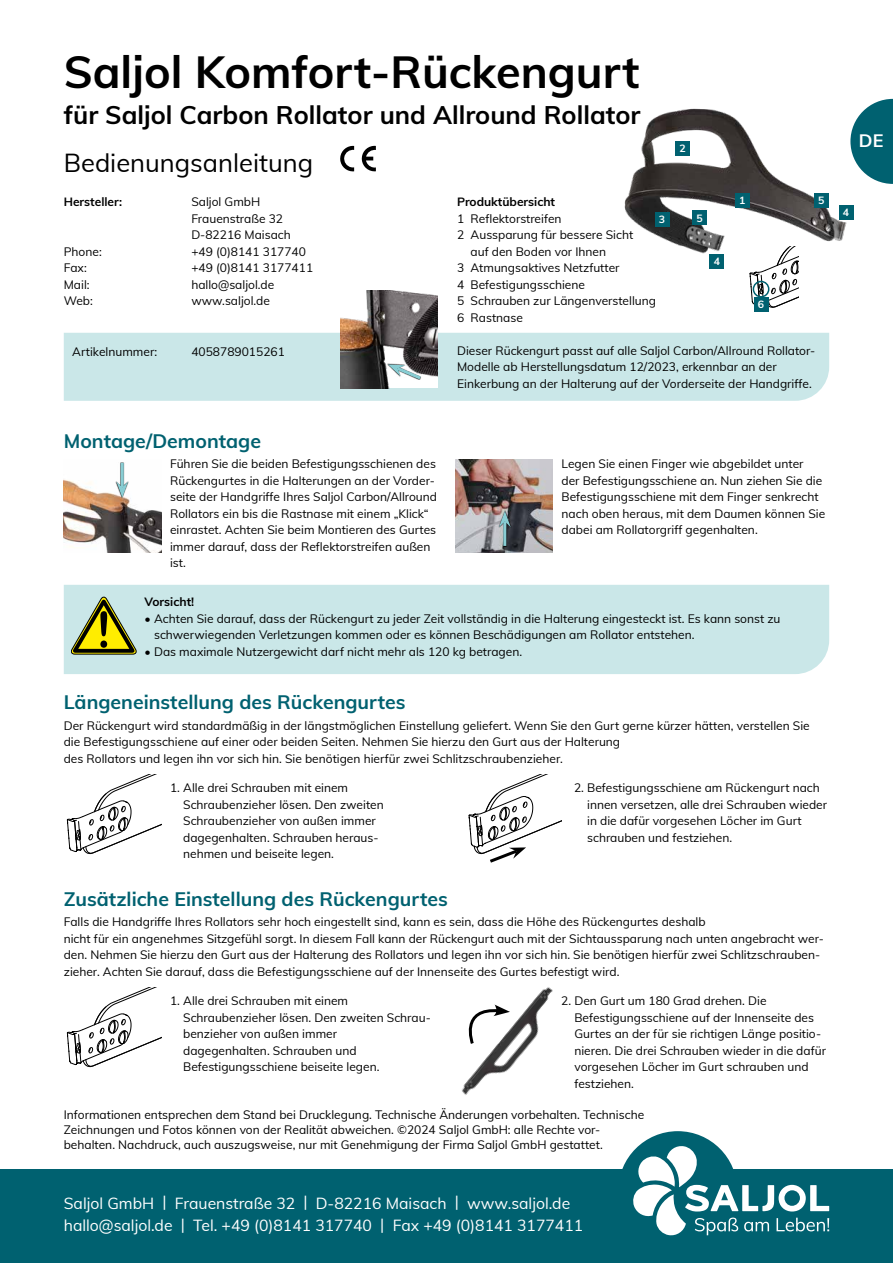
<style>
.page{position:relative;width:893px;height:1263px;background:#fff}
.page>*{position:absolute;margin:0;border:0;box-sizing:border-box;transform-origin:0 0}
.t1{font:700 45px "Muli";color:#000}
.t2{font:700 25.5px "Muli";color:#000}
.t3{font:25.5px "Muli";color:#000}
.t4{font:700 19.5px "Muli";color:#006170}
.t5{font:700 18px "Muli";color:#fff}
.t6{font:15.75px/22.5px "Muli";color:#fff}
.t7{font:12px/16.5px "Muli";color:#000}
.t8{font:700 12px "Muli";color:#000}
.t9{font:700 10.5px "Muli";color:#fff}
</style>
<div class="page">
<div style="left:64px;top:333px;width:765px;height:68px;background:#cae7e8"></div>
<div style="left:0;top:1169px;width:893px;height:94px;background:#006170"></div>
<div style="left:64px;top:585px;width:765px;height:89px;background:#cae7e8"></div>
<svg style="left:71px;top:597px;width:65px;height:57px;background:#a3ab64"></svg>
<svg style="left:67px;top:775px;width:95px;height:79px"></svg>
<svg style="left:468px;top:775px;width:93px;height:88px"></svg>
<svg style="left:67px;top:988px;width:95px;height:79px"></svg>
<img style="left:462px;top:987px;width:91px;height:108px">
<svg style="left:462px;top:1004px;width:48px;height:42px"></svg>
<svg style="left:340px;top:146px;width:14px;height:26px"></svg>
<svg style="left:361px;top:146px;width:15px;height:26px"></svg>
<div style="left:871px;top:99px;width:22px;height:85px;background:#006170"></div>
<img style="left:624px;top:105px;width:247px;height:174px">
<div style="left:735px;top:193px;width:15px;height:15px;background:#006170"></div>
<div style="left:675px;top:141px;width:15px;height:15px;background:#006170"></div>
<div style="left:655px;top:212px;width:14px;height:15px;background:#006170"></div>
<div style="left:710px;top:254px;width:14px;height:15px;background:#006170"></div>
<div style="left:814px;top:193px;width:14px;height:15px;background:#006170"></div>
<div style="left:692px;top:210px;width:15px;height:15px;background:#006170"></div>
<div style="left:839px;top:205px;width:14px;height:15px;background:#006170"></div>
<div style="left:618px;top:1131px;width:119px;height:119px;background:#006170;border-radius:50%"></div>
<svg style="left:632px;top:1145px;width:197px;height:91px"></svg>
<img style="left:64px;top:479px;width:98px;height:74px">
<svg style="left:115px;top:462px;width:14px;height:36px"></svg>
<hr style="left:121px;top:463px;width:3px;height:24px;background:#88cdd3">
<svg style="left:116px;top:481px;width:12px;height:17px"></svg>
<img style="left:455px;top:459px;width:98px;height:94px">
<svg style="left:498px;top:510px;width:13px;height:37px"></svg>
<hr style="left:503px;top:521px;width:3px;height:25px;background:#88cdd3">
<svg style="left:499px;top:511px;width:12px;height:16px"></svg>
<img style="left:340px;top:290px;width:98px;height:98px">
<svg style="left:387px;top:363px;width:34px;height:17px"></svg>
<svg style="left:388px;top:364px;width:36px;height:18px"></svg>
<svg style="left:750px;top:246px;width:49px;height:61px"></svg>
<div style="left:754px;top:297px;width:14px;height:14px;background:#006170"></div>
<div style="left:753px;top:281px;width:16px;height:17px;border:2px solid #006170;border-radius:50%"></div>
<h1 class="t1" style="left:64px;top:39px;width:577px">Saljol Komfort-Rückengurt</h1>
<h2 class="t2" style="left:64px;top:96px;width:578px">für Saljol Carbon Rollator und Allround Rollator</h2>
<h2 class="t3" style="left:64px;top:144px;width:251px">Bedienungsanleitung</h2>
<p class="t8" style="left:64px;top:193px;width:60px">Hersteller:</p>
<p class="t7" style="left:191px;top:193px;width:101px">Saljol GmbH<br>Frauenstraße 32<br>D-82216 Maisach</p>
<p class="t7" style="left:64px;top:243px;width:40px">Phone:</p>
<p class="t7" style="left:191px;top:243px;width:116px">+49 (0)8141 317740</p>
<p class="t7" style="left:64px;top:259px;width:25px">Fax:</p>
<p class="t7" style="left:191px;top:259px;width:123px">+49 (0)8141 3177411</p>
<p class="t7" style="left:64px;top:276px;width:27px">Mail:</p>
<p class="t7" style="left:191px;top:276px;width:84px">hallo@saljol.de</p>
<p class="t7" style="left:64px;top:292px;width:31px">Web:</p>
<p class="t7" style="left:191px;top:292px;width:80px">www.saljol.de</p>
<p class="t7" style="left:72px;top:343px;width:86px">Artikelnummer:</p>
<p class="t7" style="left:191px;top:343px;width:95px">4058789015261</p>
<p class="t9" style="left:679px;top:141px;width:8px">2</p>
<p class="t9" style="left:739px;top:193px;width:8px">1</p>
<p class="t9" style="left:818px;top:193px;width:8px">5</p>
<p class="t8" style="left:457px;top:193px;width:100px">Produktübersicht</p>
<p class="t7" style="left:457px;top:210px;width:106px">1 Reflektorstreifen</p>
<p class="t7" style="left:457px;top:226px;width:178px">2 Aussparung für bessere Sicht</p>
<p class="t7" style="left:471px;top:243px;width:137px">auf den Boden vor Ihnen</p>
<p class="t7" style="left:457px;top:259px;width:164px">3 Atmungsaktives Netzfutter</p>
<p class="t7" style="left:457px;top:276px;width:129px">4 Befestigungsschiene</p>
<p class="t7" style="left:457px;top:292px;width:200px">5 Schrauben zur Längenverstellung</p>
<p class="t7" style="left:457px;top:309px;width:67px">6 Rastnase</p>
<p class="t7" style="left:457px;top:342px;width:360px">Dieser Rückengurt passt auf alle Saljol Carbon/Allround Rollator-<br>Modelle ab Herstellungsdatum 12/2023, erkennbar an der<br>Einkerbung an der Halterung auf der Vorderseite der Handgriffe.</p>
<p class="t9" style="left:697px;top:210px;width:8px">5</p>
<p class="t9" style="left:659px;top:212px;width:8px">3</p>
<p class="t9" style="left:714px;top:254px;width:8px">4</p>
<p class="t9" style="left:758px;top:296px;width:8px">6</p>
<h3 class="t5" style="left:859px;top:127px;width:26px">DE</h3>
<p class="t9" style="left:843px;top:205px;width:8px">4</p>
<h3 class="t4" style="left:64px;top:426px;width:199px">Montage/Demontage</h3>
<p class="t7" style="left:170px;top:455px;width:268px">Führen Sie die beiden Befestigungsschienen des Rückengurtes in die Halterungen an der Vorder&shy;seite der Handgriffe Ihres Saljol Carbon/Allround Rollators ein bis die Rastnase mit einem „Klick“ einrastet. Achten Sie beim Montieren des Gurtes immer darauf, dass der Reflektorstreifen außen ist.</p>
<p class="t7" style="left:562px;top:455px;width:265px">Legen Sie einen Finger wie abgebildet unter<br>der Befestigungsschiene an. Nun ziehen Sie die Befestigungsschiene mit dem Finger senkrecht nach oben heraus, mit dem Daumen können Sie dabei am Rollatorgriff gegenhalten.</p>
<p class="t8" style="left:145px;top:593px;width:51px">Vorsicht!</p>
<p class="t7" style="left:154px;top:610px;width:628px;text-indent:-9px">• Achten Sie darauf, dass der Rückengurt zu jeder Zeit vollständig in die Halterung eingesteckt ist. Es kann sonst zu schwerwiegenden Verletzungen kommen oder es können Beschädigungen am Rollator entstehen.</p>
<p class="t7" style="left:145px;top:643px;width:379px">• Das maximale Nutzergewicht darf nicht mehr als 120 kg betragen.</p>
<h3 class="t4" style="left:64px;top:688px;width:343px">Längeneinstellung des Rückengurtes</h3>
<p class="t7" style="left:64px;top:717px;width:747px">Der Rückengurt wird standardmäßig in der längstmöglichen Einstellung geliefert. Wenn Sie den Gurt gerne kürzer hätten, verstellen Sie die Befestigungsschiene auf einer oder beiden Seiten. Nehmen Sie hierzu den Gurt aus der Halterung<br>des Rollators und legen ihn vor sich hin. Sie benötigen hierfür zwei Schlitzschraubenzieher.</p>
<p class="t7" style="left:183px;top:779px;width:202px;text-indent:-13px">1. Alle drei Schrauben mit einem<br>Schraubenzieher lösen. Den zweiten<br>Schraubenzieher von außen immer dagegenhalten. Schrauben heraus&shy;nehmen und beiseite legen.</p>
<p class="t7" style="left:587px;top:779px;width:241px;text-indent:-13px">2. Befestigungsschiene am Rückengurt nach innen versetzen, alle drei Schrauben wieder in die dafür vorgesehen Löcher im Gurt schrauben und festziehen.</p>
<h3 class="t4" style="left:64px;top:884px;width:386px">Zusätzliche Einstellung des Rückengurtes</h3>
<p class="t7" style="left:64px;top:913px;width:762px">Falls die Handgriffe Ihres Rollators sehr hoch eingestellt sind, kann es sein, dass die Höhe des Rückengurtes deshalb<br>nicht für ein angenehmes Sitzgefühl sorgt. In diesem Fall kann der Rückengurt auch mit der Sichtaussparung nach unten angebracht wer&shy;den. Nehmen Sie hierzu den Gurt aus der Halterung des Rollators und legen ihn vor sich hin. Sie benötigen hierfür zwei Schlitzschrauben&shy;zieher. Achten Sie darauf, dass die Befestigungsschiene auf der Innenseite des Gurtes befestigt wird.</p>
<p class="t7" style="left:183px;top:992px;width:249px;text-indent:-13px">1. Alle drei Schrauben mit einem Schraubenzieher lösen. Den zweiten Schrau&shy;benzieher von außen immer<br>dagegenhalten. Schrauben und Befestigungsschiene beiseite legen.</p>
<p class="t7" style="left:574px;top:992px;width:253px;text-indent:-13px">2. Den Gurt um 180 Grad drehen. Die Befestigungsschiene auf der Innenseite des Gurtes an der für sie richtigen Länge positio&shy;nieren. Die drei Schrauben wieder in die dafür vorgesehen Löcher im Gurt schrauben und festziehen.</p>
<p class="t7" style="left:64px;top:1107px;width:582px;line-height:15px">Informationen entsprechen dem Stand bei Drucklegung. Technische Änderungen vorbehalten. Technische<br>Zeichnungen und Fotos können von der Realität abweichen. ©2024 Saljol GmbH: alle Rechte vor&shy;behalten. Nachdruck, auch auszugsweise, nur mit Genehmigung der Firma Saljol GmbH gestattet.</p>
<h3 class="t6" style="left:64px;top:1191px;width:521px">Saljol GmbH | Frauenstraße 32 | D-82216 Maisach | www.saljol.de hallo@saljol.de | Tel. +49 (0)8141 317740 | Fax +49 (0)8141 3177411</h3>
</div>
